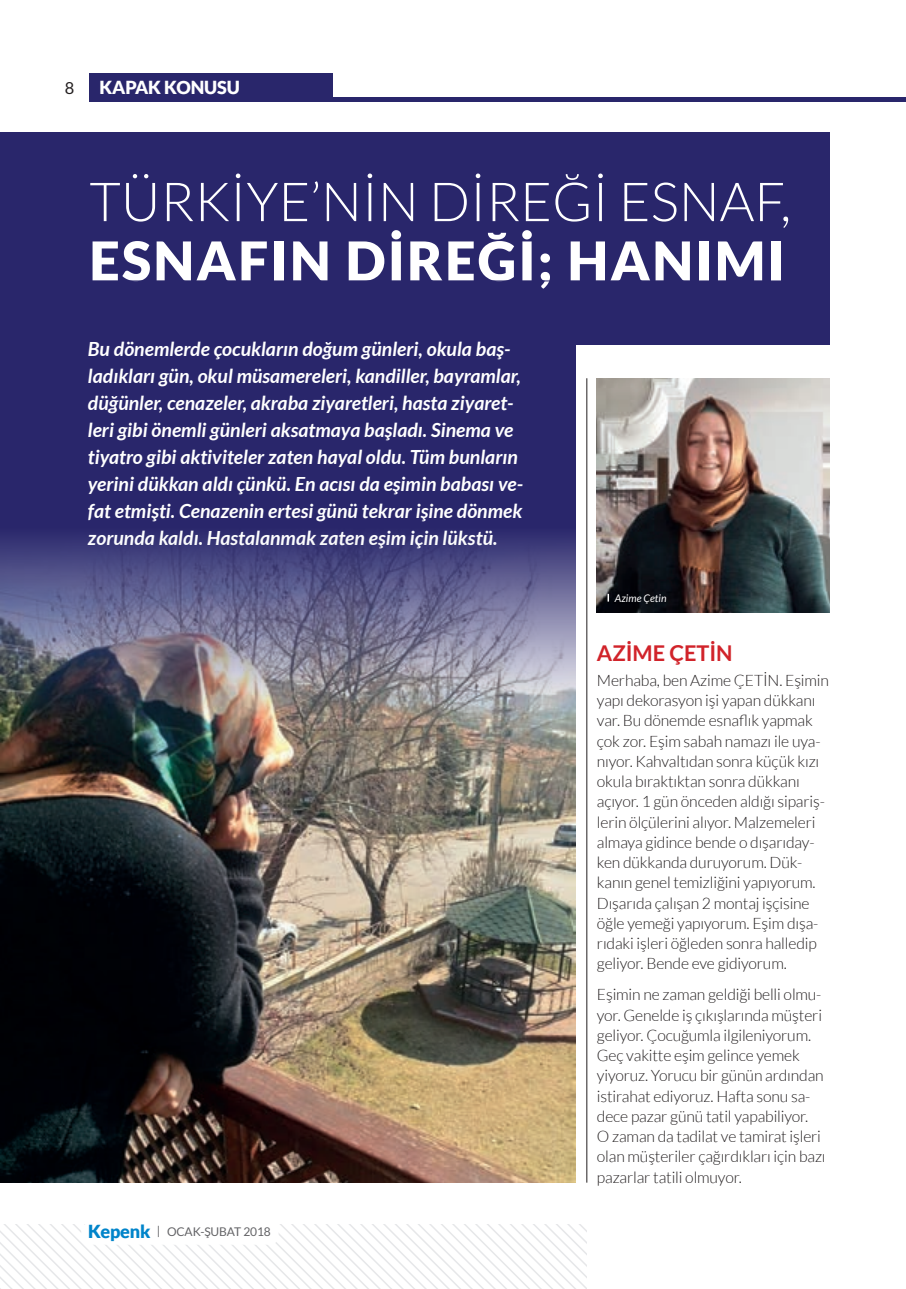
<style>
.page{position:relative;width:906px;height:1289px;background:#fff}
.page>*{position:absolute;margin:0;border:0;box-sizing:border-box;transform-origin:0 0}
.t1{font:300 54px "Lato TR";color:#fff}
.t2{font:900 54px "Lato TR";letter-spacing:.04em;color:#fff}
.t3{font:700 21.75px "Lato TR";color:#d1232a}
.t4{font:italic 700 19.5px/27px "Lato TR";color:#fff}
.t5{font:900 18px "Lato TR";letter-spacing:-.01em;color:#fff}
.t6{font:16.5px "Lato TR";color:#231f20}
.t7{font:300 15.75px/20.2px "Lato TR";letter-spacing:-.01em;color:#231f20}
.t8{font:12px "Lato TR";letter-spacing:-.01em;color:#636366}
.t9{font:italic 10.5px "Lato TR";color:#fff}
.s1{font-weight:900;font-size:18px;color:#0084ca}
</style>
<div class="page">
<svg style="left:0;top:1224px;width:586px;height:64px"></svg>
<div style="left:81px;top:1222px;width:198px;height:22px;background:#fff;border-radius:9px"></div>
<div style="left:0;top:132px;width:575px;height:1050px;background:#29266b"></div>
<div style="left:254px;top:132px;width:575px;height:212px;background:#29266b"></div>
<div style="left:89px;top:74px;width:243px;height:27px;background:#29266b"></div>
<hr style="left:89px;top:97px;width:817px;height:4px;background:#29266b">
<img style="left:597px;top:378px;width:232px;height:234px">
<img style="left:0;top:537px;width:575px;height:645px">
<svg style="left:607px;top:594px;width:2px;height:7px"></svg>
<hr style="left:586px;top:378px;width:1px;height:804px;background:#231f20">
<p class="t6" style="left:65px;top:78px;width:11px">8</p>
<p class="t5" style="left:100px;top:77px;width:142px">KAPAK KONUSU</p>
<h1 class="t1" style="left:89px;top:173px;width:703px">TÜRKİYE’NİN DİREĞİ ESNAF,</h1>
<h1 class="t2" style="left:89px;top:229px;width:697px">ESNAFIN DİREĞİ; HANIMI</h1>
<p class="t4" style="left:88px;top:335px;width:437px">Bu dönemlerde çocukların doğum günleri, okula baş&shy;ladıkları gün, okul müsamereleri, kandiller, bayramlar, düğünler, cenazeler, akraba ziyaretleri, hasta ziyaret&shy;leri gibi önemli günleri aksatmaya başladı. Sinema ve tiyatro gibi aktiviteler zaten hayal oldu. Tüm bunların yerini dükkan aldı çünkü. En acısı da eşimin babası ve&shy;fat etmişti. Cenazenin ertesi günü tekrar işine dönmek zorunda kaldı. Hastalanmak zaten eşim için lükstü.</p>
<p class="t8" style="left:88px;top:1225px;width:184px"><span class="s1">Kepenk</span> | OCAK-ŞUBAT 2018</p>
<p class="t9" style="left:615px;top:592px;width:53px">Azime Çetin</p>
<h2 class="t3" style="left:597px;top:641px;width:137px">AZİME ÇETİN</h2>
<p class="t7" style="left:597px;top:670px;width:234px">Merhaba, ben Azime ÇETİN. Eşimin yapı dekorasyon işi yapan dükkanı var. Bu dönemde esnaflık yapmak çok zor. Eşim sabah namazı ile uya&shy;nıyor. Kahvaltıdan sonra küçük kızı okula bıraktıktan sonra dükkanı açıyor. 1 gün önceden aldığı sipariş&shy;lerin ölçülerini alıyor. Malzemeleri almaya gidince bende o dışarıday&shy;ken dükkanda duruyorum. Dük&shy;kanın genel temizliğini yapıyorum.<br>Dışarıda çalışan 2 montaj işçisine öğle yemeği yapıyorum. Eşim dışa&shy;rıdaki işleri öğleden sonra halledip geliyor. Bende eve gidiyorum.</p>
<p class="t7" style="left:597px;top:984px;width:230px">Eşimin ne zaman geldiği belli olmu&shy;yor. Genelde iş çıkışlarında müşteri geliyor. Çocuğumla ilgileniyorum.<br>Geç vakitte eşim gelince yemek yiyoruz. Yorucu bir günün ardından istirahat ediyoruz. Hafta sonu sa&shy;dece pazar günü tatil yapabiliyor.<br>O zaman da tadilat ve tamirat işleri olan müşteriler çağırdıkları için bazı pazarlar tatili olmuyor.</p>
</div>
